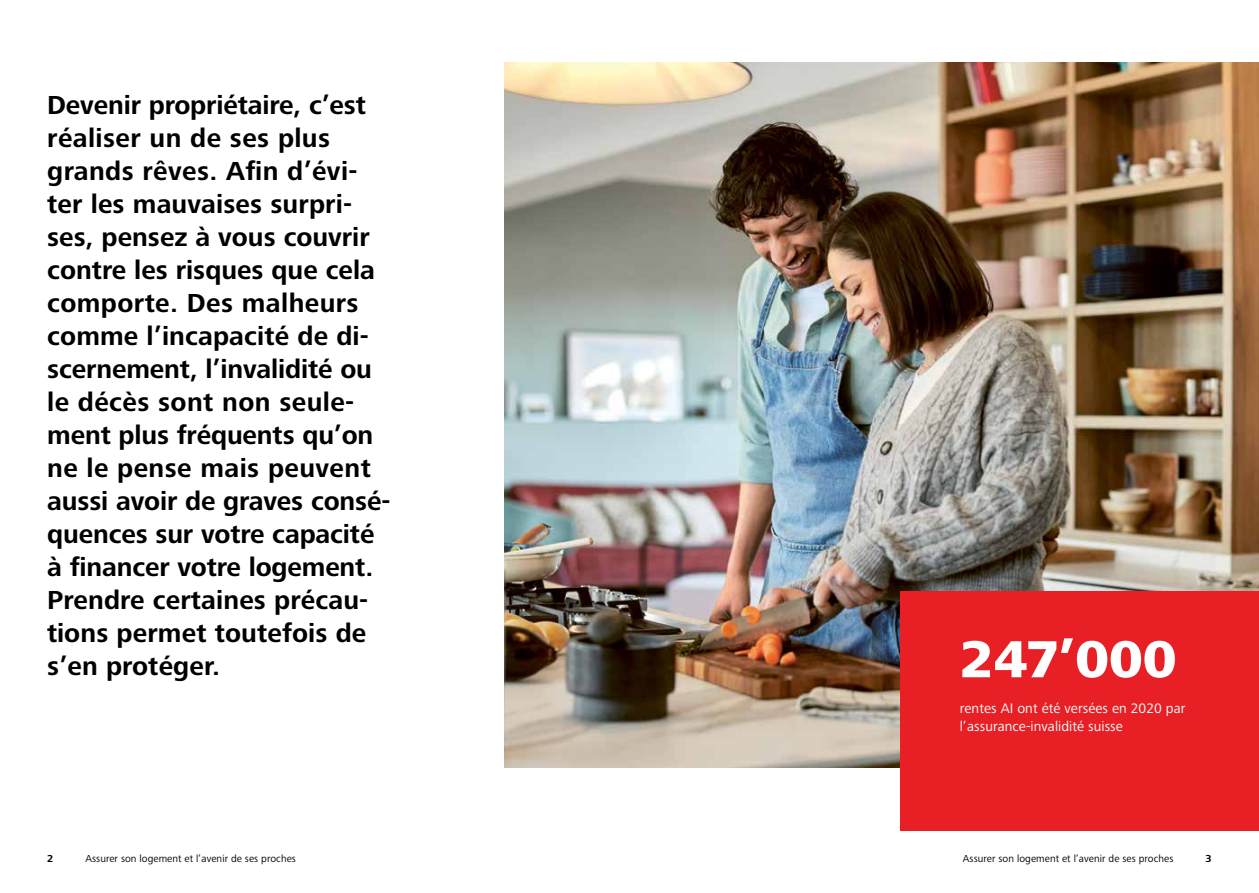
<style>
.page{position:relative;width:1259px;height:893px;background:#fff}
.page>*{position:absolute;margin:0;border:0;box-sizing:border-box;transform-origin:0 0}
.Inhalt_____Box{font:800 54px "Frutiger Next LTW1 G";letter-spacing:.005em;color:#fff}
.Inhalt_____Lead_18pt{font:700 27px/33px "Frutiger Next LTW1 G";color:#000}
.Inhalt_____Box-2{font:14.25px/18px "Frutiger Next LTW1 G";letter-spacing:.005em;color:#fff}
.t1{font:10.5px "Frutiger Next LTW1 G";letter-spacing:.005em;color:#000}
.t2{font:700 10.5px "Frutiger Next LTW1 G";color:#000}
</style>
<div class="page">
<img style="left:504px;top:63px;width:755px;height:704px">
<div style="left:900px;top:591px;width:359px;height:239px;background:#e82025"></div>
<p class="Inhalt_____Lead_18pt" style="left:47px;top:89px;width:345px">Devenir propriétaire, c’est réaliser un de ses plus grands rêves. Afin d’évi&shy;ter les mauvaises surpri&shy;ses, pensez à vous couvrir contre les risques que cela comporte. Des malheurs comme l’incapacité de di&shy;scernement, l’invalidité ou le décès sont non seule&shy;ment plus fréquents qu’on ne le pense mais peuvent aussi avoir de graves consé&shy;quences sur votre capacité à financer votre logement.<br>Prendre certaines précau&shy;tions permet toutefois de s’en protéger.</p>
<p class="Inhalt_____Box" style="left:960px;top:628px;width:218px">247’000</p>
<p class="Inhalt_____Box-2" style="left:960px;top:700px;width:227px">rentes AI ont été versées en 2020 par l’assurance-invalidité suisse</p>
<p class="t2" style="left:47px;top:852px;width:8px">2</p>
<p class="t1" style="left:85px;top:852px;width:212px">Assurer son logement et l’avenir de ses proches</p>
<p class="t1" style="left:963px;top:852px;width:212px">Assurer son logement et l’avenir de ses proches</p>
<p class="t2" style="left:1205px;top:852px;width:8px">3</p>
</div>
